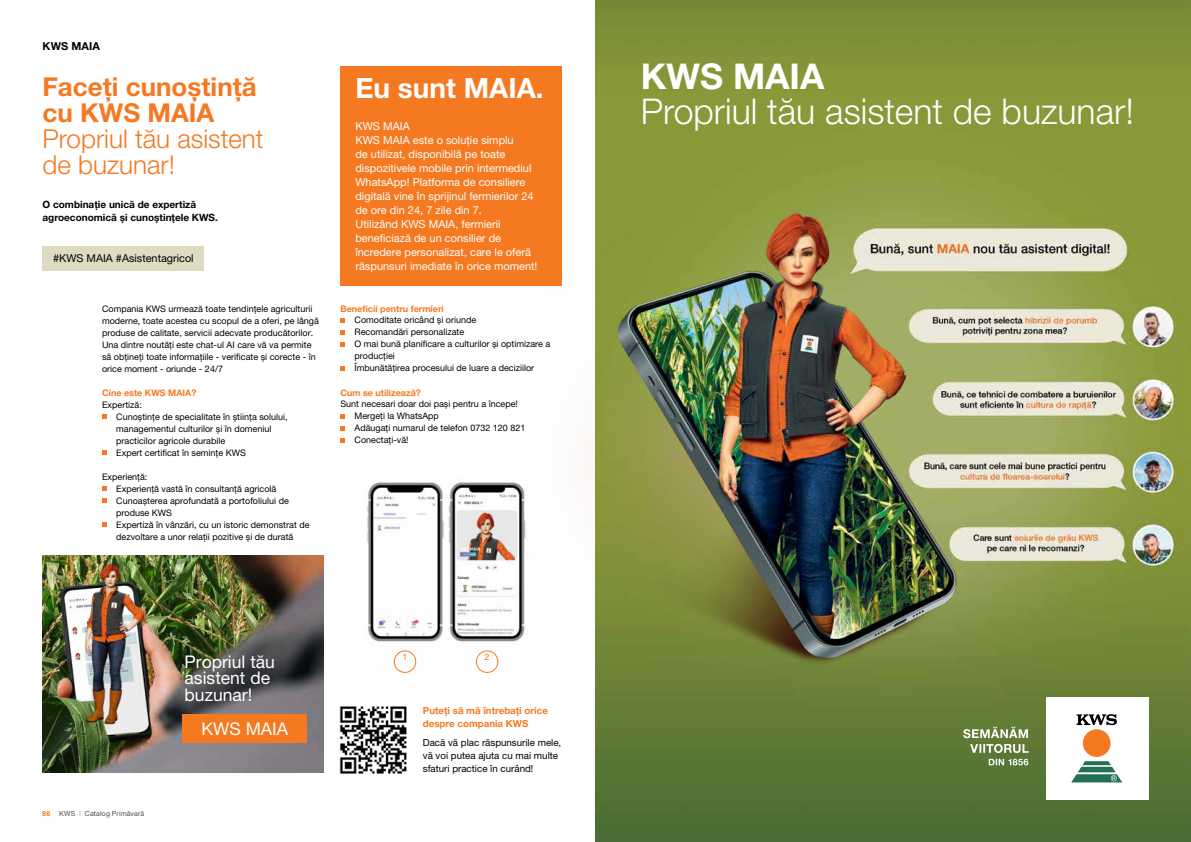
<style>
.page{position:relative;width:1191px;height:842px;background:#fff}
.page>*{position:absolute;margin:0;border:0;box-sizing:border-box;transform-origin:0 0}
.t1{font:300 35.5px "Helvetica Neue LT Pro";color:#fff}
.t2{font:700 35.5px "Helvetica Neue LT Pro";color:#fff}
.t3{font:700 28px "Helvetica Neue LT Pro";color:#fff}
.t4{font:300 26px/26px "Helvetica Neue LT Pro";color:#f47920}
.t5{font:700 26px/26px "Helvetica Neue LT Pro";color:#f47920}
.t6{font:17.5px/16.3px "Helvetica Neue LT Pro";color:#fff}
.t7{font:11px/14px "Helvetica Neue LT Pro";color:#fff}
.t8{font:700 11px "Helvetica Neue LT Std";letter-spacing:.01em;color:#000}
.t9{font:10.9px "Helvetica Neue LT Pro";color:#000}
.t10{font:700 10px/13px "Helvetica Neue LT Pro";color:#000}
.t11{font:9.7px/13px "Helvetica Neue LT Pro";color:#000}
.t12{font:700 9.7px/13px "Helvetica Neue LT Pro";color:#f47920}
.t13{font:9px/12px "Helvetica Neue LT Pro";color:#000}
.t14{font:700 9px "Helvetica Neue LT Pro";color:#f47920}
.t15{font:9px "Helvetica Neue LT Pro";color:#f47920}
.t16{font:7px "Helvetica Neue LT Pro";letter-spacing:.02em;color:#4d4d4f}
.t17{font:700 7px "Helvetica Neue LT Std";color:#f47920}
.s1{color:#f68d42}
</style>
<div class="page">
<div style="left:43px;top:246px;width:161px;height:25px;background:#dedbc3"></div>
<div style="left:340px;top:67px;width:221px;height:219px;background:#f47920"></div>
<svg style="left:102px;top:414px;width:5px;height:4px"></svg>
<svg style="left:102px;top:450px;width:5px;height:4px"></svg>
<svg style="left:102px;top:486px;width:5px;height:4px"></svg>
<svg style="left:102px;top:498px;width:5px;height:4px"></svg>
<svg style="left:102px;top:522px;width:5px;height:4px"></svg>
<svg style="left:340px;top:318px;width:5px;height:4px"></svg>
<svg style="left:340px;top:330px;width:5px;height:4px"></svg>
<svg style="left:340px;top:342px;width:5px;height:4px"></svg>
<svg style="left:340px;top:366px;width:5px;height:4px"></svg>
<svg style="left:340px;top:414px;width:5px;height:4px"></svg>
<svg style="left:340px;top:426px;width:5px;height:4px"></svg>
<svg style="left:340px;top:438px;width:5px;height:4px"></svg>
<img style="left:367px;top:482px;width:159px;height:184px">
<div style="left:394px;top:650px;width:22px;height:23px;border:1px solid #f47920;border-radius:50%"></div>
<div style="left:476px;top:650px;width:22px;height:23px;border:1px solid #f47920;border-radius:50%"></div>
<img style="left:43px;top:556px;width:280px;height:216px">
<img style="left:75px;top:563px;width:69px;height:164px">
<div style="left:183px;top:715px;width:124px;height:28px;background:#f47920"></div>
<img style="left:595px;top:0;width:596px;height:842px">
<img style="left:561px;top:193px;width:427px;height:527px">
<div style="left:1046px;top:697px;width:102px;height:102px;background:#fff"></div>
<svg style="left:1071px;top:761px;width:51px;height:21px"></svg>
<div style="left:1082px;top:729px;width:28px;height:28px;background:#f47920;border-radius:50%"></div>
<svg style="left:1076px;top:714px;width:41px;height:11px"></svg>
<svg style="left:963px;top:726px;width:65px;height:39px;background:#869a69"></svg>
<img style="left:339px;top:706px;width:68px;height:68px">
<p class="t8" style="left:43px;top:40px;width:59px">KWS MAIA</p>
<h3 class="t5" style="left:43px;top:73px;width:216px">Faceți cunoștință cu KWS MAIA</h3>
<h3 class="t4" style="left:43px;top:126px;width:223px">Propriul tău asistent de buzunar!</h3>
<p class="t10" style="left:43px;top:197px;width:177px">O combinație unică de expertiză agroeconomică și cunoștințele KWS.</p>
<p class="t9" style="left:53px;top:252px;width:142px">#KWS MAIA #Asistentagricol</p>
<p class="t13" style="left:102px;top:302px;width:218px">Compania KWS urmează toate tendințele agriculturii moderne, toate acestea cu scopul de a oferi, pe lângă produse de calitate, servicii adecvate producătorilor.<br>Una dintre noutăți este chat-ul AI care vă va permite să obțineți toate informațiile - verificate și corecte - în orice moment - oriunde - 24/7</p>
<p class="t14" style="left:102px;top:387px;width:96px">Cine este KWS MAIA?</p>
<p class="t13" style="left:116px;top:398px;width:173px;text-indent:-14px">Expertiză:<br>Cunoștințe de specialitate în știința solului, managementul culturilor și în domeniul practicilor agricole durabile<br>Expert certificat în semințe KWS</p>
<p class="t13" style="left:116px;top:470px;width:195px;text-indent:-14px">Experiență:<br>Experiență vastă în consultanță agricolă Cunoașterea aprofundată a portofoliului de produse KWS<br>Expertiză în vânzări, cu un istoric demonstrat de dezvoltare a unor relații pozitive și de durată</p>
<h2 class="t3" style="left:355px;top:70px;width:190px">Eu sunt MAIA.</h2>
<p class="t7" style="left:355px;top:119px;width:183px">KWS MAIA<br>KWS MAIA este o soluție simplu<br>de utilizat, disponibilă pe toate dispozitivele mobile prin intermediul<br>WhatsApp! Platforma de consiliere digitală vine în sprijinul fermierilor 24 de ore din 24, 7 zile din 7.<br>Utilizând KWS MAIA, fermierii beneficiază de un consilier de încredere personalizat, care le oferă răspunsuri imediate în orice moment!</p>
<p class="t14" style="left:340px;top:303px;width:105px">Beneficii pentru fermieri</p>
<p class="t13" style="left:354px;top:313px;width:197px">Comoditate oricând și oriunde<br>Recomandări personalizate<br>O mai bună planificare a culturilor și optimizare a producției<br>Îmbunătățirea procesului de luare a deciziilor</p>
<p class="t14" style="left:340px;top:387px;width:82px">Cum se utilizează?</p>
<p class="t13" style="left:354px;top:397px;width:172px;text-indent:-14px">Sunt necesari doar doi pași pentru a începe!<br>Mergeți la WhatsApp<br>Adăugați numarul de telefon 0732 120 821<br>Conectați-vă!</p>
<p class="t17" style="left:42px;top:809px;width:10px">86</p>
<p class="t16" style="left:59px;top:809px;width:87px">KWS <span class="s1">I</span> Catalog Primăvară</p>
<h3 class="t6" style="left:185px;top:653px;width:92px">Propriul tău asistent de buzunar!</h3>
<h3 class="t6" style="left:202px;top:720px;width:88px">KWS MAIA</h3>
<p class="t15" style="left:402px;top:652px;width:7px">1</p>
<p class="t15" style="left:484px;top:652px;width:7px">2</p>
<p class="t12" style="left:423px;top:704px;width:127px">Puteți să mă întrebați orice despre compania KWS</p>
<p class="t11" style="left:423px;top:736px;width:140px">Dacă vă plac răspunsurile mele, vă voi putea ajuta cu mai multe sfaturi practice în curând!</p>
<h1 class="t2" style="left:641px;top:54px;width:185px">KWS MAIA</h1>
<h1 class="t1" style="left:641px;top:89px;width:494px">Propriul tău asistent de buzunar!</h1>
</div>
